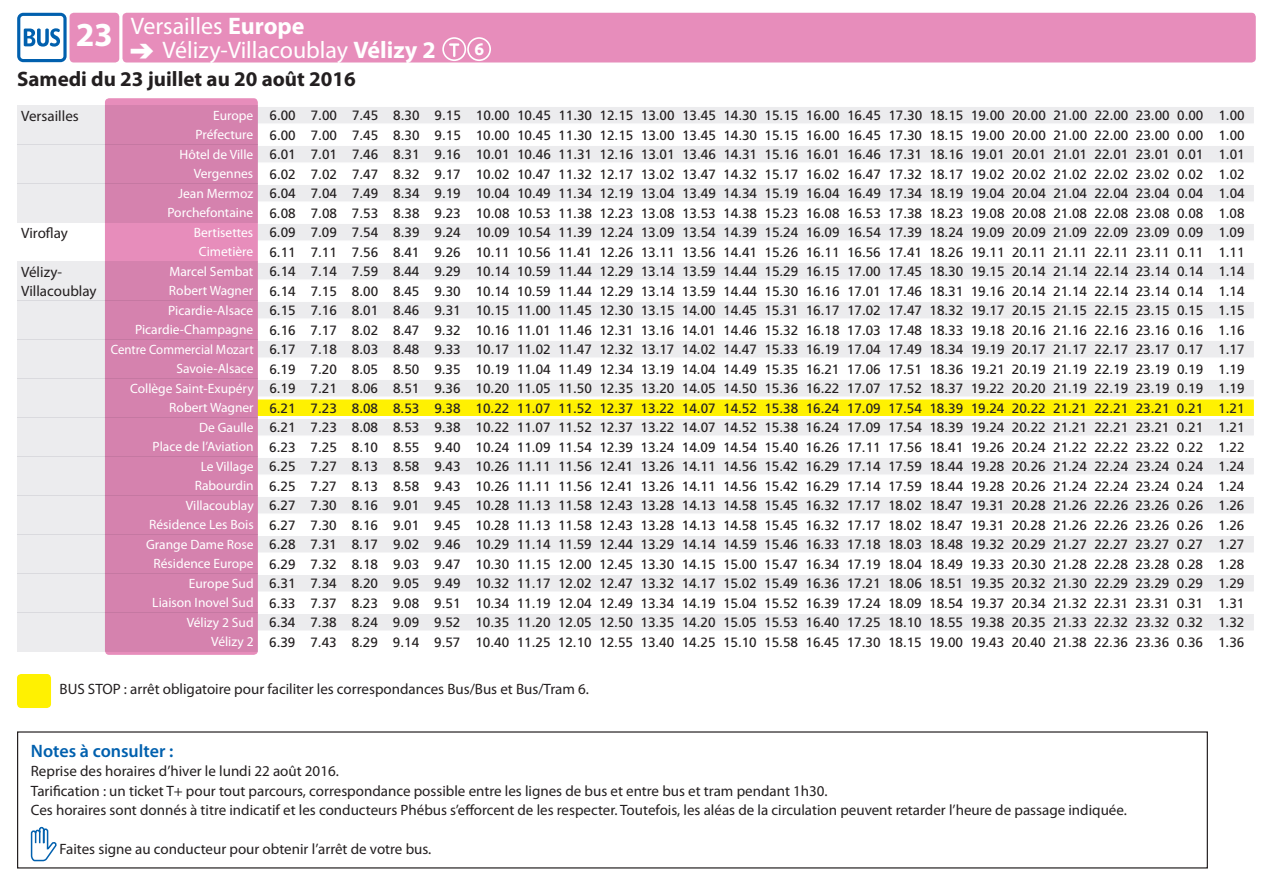
<style>
.page{position:relative;width:1276px;height:893px;background:#fff}
.page>*{position:absolute;margin:0;border:0;box-sizing:border-box;transform-origin:0 0}
.t1{font:24px/24px "Myriad Pro";color:#fff}
.t2{font:700 21px "Myriad Pro";color:#231f20}
.t3{font:600 18px "Myriad Pro";color:#0160ae}
.t4{font:700 17.1px "Ubuntu";color:#fff}
.t5{font:15px/19.5px "Myriad Pro";color:#231f20}
.t6{font:13.5px/19.5px "Frutiger";color:#231f20;text-align:justify}
.t7{font:13.5px/19.5px "Myriad Pro";color:#fff;text-align:right}
.s1{font-weight:700;font-size:33.75px}
.s2{font-weight:700}
</style>
<div class="page">
<svg style="left:17px;top:12px;width:54px;height:51px"></svg>
<div style="left:188px;top:105px;width:1067px;height:20px;background:#ececee;border:2px solid #fff"></div>
<div style="left:188px;top:144px;width:1067px;height:20px;background:#ececee;border:2px solid #fff"></div>
<div style="left:188px;top:183px;width:1067px;height:20px;background:#ececee;border:2px solid #fff"></div>
<div style="left:188px;top:222px;width:1067px;height:20px;background:#ececee;border:2px solid #fff"></div>
<div style="left:188px;top:261px;width:1067px;height:20px;background:#ececee;border:2px solid #fff"></div>
<div style="left:188px;top:300px;width:1067px;height:20px;background:#ececee;border:2px solid #fff"></div>
<div style="left:188px;top:339px;width:1067px;height:20px;background:#ececee;border:2px solid #fff"></div>
<div style="left:188px;top:378px;width:1067px;height:20px;background:#ececee;border:2px solid #fff"></div>
<div style="left:188px;top:398px;width:1067px;height:19px;background:#fff101;border:2px solid #fff"></div>
<div style="left:188px;top:417px;width:1067px;height:20px;background:#ececee;border:2px solid #fff"></div>
<div style="left:188px;top:456px;width:1067px;height:20px;background:#ececee;border:2px solid #fff"></div>
<div style="left:188px;top:495px;width:1067px;height:20px;background:#ececee;border:2px solid #fff"></div>
<div style="left:188px;top:534px;width:1067px;height:20px;background:#ececee;border:2px solid #fff"></div>
<div style="left:188px;top:573px;width:1067px;height:20px;background:#ececee;border:2px solid #fff"></div>
<div style="left:188px;top:612px;width:1067px;height:20px;background:#ececee;border:2px solid #fff"></div>
<svg style="left:17px;top:105px;width:241px;height:20px;background:#dda8c5"></svg>
<svg style="left:17px;top:125px;width:241px;height:19px;background:#dda8c5"></svg>
<svg style="left:17px;top:144px;width:241px;height:20px;background:#dca8c4"></svg>
<svg style="left:17px;top:164px;width:241px;height:19px;background:#dda8c5"></svg>
<svg style="left:17px;top:183px;width:241px;height:20px;background:#dca8c4"></svg>
<svg style="left:17px;top:203px;width:241px;height:19px;background:#dda8c5"></svg>
<svg style="left:17px;top:222px;width:241px;height:20px;fill:#e78dbb"></svg>
<div style="left:105px;top:242px;width:153px;height:19px;background:#e78dbb"></div>
<svg style="left:17px;top:261px;width:241px;height:20px;background:#dda8c5"></svg>
<svg style="left:17px;top:281px;width:241px;height:19px;background:#dda8c5"></svg>
<svg style="left:17px;top:300px;width:241px;height:20px;background:#dca8c4"></svg>
<svg style="left:17px;top:320px;width:241px;height:19px;background:#dda8c5"></svg>
<svg style="left:17px;top:339px;width:241px;height:20px;background:#dca8c4"></svg>
<svg style="left:17px;top:359px;width:241px;height:19px;background:#dda8c5"></svg>
<svg style="left:17px;top:378px;width:241px;height:20px;background:#dca8c4"></svg>
<svg style="left:17px;top:398px;width:241px;height:19px;background:#dda8c5"></svg>
<svg style="left:17px;top:417px;width:241px;height:20px;background:#dca8c4"></svg>
<svg style="left:17px;top:437px;width:241px;height:19px;background:#dda8c5"></svg>
<svg style="left:17px;top:456px;width:241px;height:20px;background:#dca8c4"></svg>
<svg style="left:17px;top:476px;width:241px;height:19px;background:#dda8c5"></svg>
<svg style="left:17px;top:495px;width:241px;height:20px;background:#dca8c4"></svg>
<svg style="left:17px;top:515px;width:241px;height:19px;background:#dda8c5"></svg>
<svg style="left:17px;top:534px;width:241px;height:20px;background:#dca8c4"></svg>
<svg style="left:17px;top:554px;width:241px;height:19px;background:#dda8c5"></svg>
<svg style="left:17px;top:573px;width:241px;height:20px;background:#dca8c4"></svg>
<svg style="left:17px;top:593px;width:241px;height:19px;background:#dda8c5"></svg>
<svg style="left:17px;top:612px;width:241px;height:20px;background:#dca8c4"></svg>
<svg style="left:17px;top:632px;width:241px;height:19px;background:#dda8c5"></svg>
<div style="left:70px;top:13px;width:49px;height:49px;background:#e78dbb;border-radius:4px"></div>
<div style="left:122px;top:13px;width:1133px;height:49px;background:#e78dbb;border-radius:4px"></div>
<div style="left:17px;top:674px;width:34px;height:34px;background:#fff101;border-radius:4px"></div>
<svg style="left:442px;top:37px;width:49px;height:24px"></svg>
<svg style="left:31px;top:827px;width:26px;height:34px"></svg>
<h1 class="t1" style="left:131px;top:14px;width:306px;text-indent:-55px"><span class="s1">23</span> Versailles <span class="s2">Europe<br></span><sub>é</sub> Vélizy-Villacoublay <span class="s2">Vélizy 2</span></h1>
<h2 class="t2" style="left:17px;top:67px;width:340px">Samedi du 23 juillet au 20 août 2016</h2>
<p class="t4" style="left:474px;top:39px;width:11px">6</p>
<p class="t5" style="left:21px;top:106px;width:59px">Versailles</p>
<p class="t5" style="left:21px;top:223px;width:48px">Viroflay</p>
<p class="t5" style="left:21px;top:262px;width:77px">Vélizy-<br>Villacoublay</p>
<p class="t7" style="left:111px;top:106px;width:144px">Europe<br>Préfecture<br>Hôtel de Ville<br>Vergennes<br>Jean Mermoz<br>Porchefontaine<br>Bertisettes<br>Cimetière<br>Marcel Sembat<br>Robert Wagner<br>Picardie-Alsace<br>Picardie-Champagne<br>Centre Commercial Mozart<br>Savoie-Alsace<br>Collège Saint-Exupéry<br>Robert Wagner<br>De Gaulle<br>Place de l’Aviation<br>Le Village<br>Rabourdin<br>Villacoublay<br>Résidence Les Bois<br>Grange Dame Rose<br>Résidence Europe<br>Europe Sud<br>Liaison Inovel Sud<br>Vélizy 2 Sud<br>Vélizy 2</p>
<p class="t6" style="left:269px;top:106px;width:977px">6.00 7.00 7.45 8.30 9.15 10.00 10.45 11.30 12.15 13.00 13.45 14.30 15.15 16.00 16.45 17.30 18.15 19.00 20.00 21.00 22.00 23.00 0.00 1.00<br>6.00 7.00 7.45 8.30 9.15 10.00 10.45 11.30 12.15 13.00 13.45 14.30 15.15 16.00 16.45 17.30 18.15 19.00 20.00 21.00 22.00 23.00 0.00 1.00<br>6.01 7.01 7.46 8.31 9.16 10.01 10.46 11.31 12.16 13.01 13.46 14.31 15.16 16.01 16.46 17.31 18.16 19.01 20.01 21.01 22.01 23.01 0.01 1.01<br>6.02 7.02 7.47 8.32 9.17 10.02 10.47 11.32 12.17 13.02 13.47 14.32 15.17 16.02 16.47 17.32 18.17 19.02 20.02 21.02 22.02 23.02 0.02 1.02<br>6.04 7.04 7.49 8.34 9.19 10.04 10.49 11.34 12.19 13.04 13.49 14.34 15.19 16.04 16.49 17.34 18.19 19.04 20.04 21.04 22.04 23.04 0.04 1.04<br>6.08 7.08 7.53 8.38 9.23 10.08 10.53 11.38 12.23 13.08 13.53 14.38 15.23 16.08 16.53 17.38 18.23 19.08 20.08 21.08 22.08 23.08 0.08 1.08<br>6.09 7.09 7.54 8.39 9.24 10.09 10.54 11.39 12.24 13.09 13.54 14.39 15.24 16.09 16.54 17.39 18.24 19.09 20.09 21.09 22.09 23.09 0.09 1.09<br>6.11 7.11 7.56 8.41 9.26 10.11 10.56 11.41 12.26 13.11 13.56 14.41 15.26 16.11 16.56 17.41 18.26 19.11 20.11 21.11 22.11 23.11 0.11 1.11<br>6.14 7.14 7.59 8.44 9.29 10.14 10.59 11.44 12.29 13.14 13.59 14.44 15.29 16.15 17.00 17.45 18.30 19.15 20.14 21.14 22.14 23.14 0.14 1.14<br>6.14 7.15 8.00 8.45 9.30 10.14 10.59 11.44 12.29 13.14 13.59 14.44 15.30 16.16 17.01 17.46 18.31 19.16 20.14 21.14 22.14 23.14 0.14 1.14<br>6.15 7.16 8.01 8.46 9.31 10.15 11.00 11.45 12.30 13.15 14.00 14.45 15.31 16.17 17.02 17.47 18.32 19.17 20.15 21.15 22.15 23.15 0.15 1.15<br>6.16 7.17 8.02 8.47 9.32 10.16 11.01 11.46 12.31 13.16 14.01 14.46 15.32 16.18 17.03 17.48 18.33 19.18 20.16 21.16 22.16 23.16 0.16 1.16<br>6.17 7.18 8.03 8.48 9.33 10.17 11.02 11.47 12.32 13.17 14.02 14.47 15.33 16.19 17.04 17.49 18.34 19.19 20.17 21.17 22.17 23.17 0.17 1.17<br>6.19 7.20 8.05 8.50 9.35 10.19 11.04 11.49 12.34 13.19 14.04 14.49 15.35 16.21 17.06 17.51 18.36 19.21 20.19 21.19 22.19 23.19 0.19 1.19<br>6.19 7.21 8.06 8.51 9.36 10.20 11.05 11.50 12.35 13.20 14.05 14.50 15.36 16.22 17.07 17.52 18.37 19.22 20.20 21.19 22.19 23.19 0.19 1.19<br>6.21 7.23 8.08 8.53 9.38 10.22 11.07 11.52 12.37 13.22 14.07 14.52 15.38 16.24 17.09 17.54 18.39 19.24 20.22 21.21 22.21 23.21 0.21 1.21<br>6.21 7.23 8.08 8.53 9.38 10.22 11.07 11.52 12.37 13.22 14.07 14.52 15.38 16.24 17.09 17.54 18.39 19.24 20.22 21.21 22.21 23.21 0.21 1.21<br>6.23 7.25 8.10 8.55 9.40 10.24 11.09 11.54 12.39 13.24 14.09 14.54 15.40 16.26 17.11 17.56 18.41 19.26 20.24 21.22 22.22 23.22 0.22 1.22<br>6.25 7.27 8.13 8.58 9.43 10.26 11.11 11.56 12.41 13.26 14.11 14.56 15.42 16.29 17.14 17.59 18.44 19.28 20.26 21.24 22.24 23.24 0.24 1.24<br>6.25 7.27 8.13 8.58 9.43 10.26 11.11 11.56 12.41 13.26 14.11 14.56 15.42 16.29 17.14 17.59 18.44 19.28 20.26 21.24 22.24 23.24 0.24 1.24<br>6.27 7.30 8.16 9.01 9.45 10.28 11.13 11.58 12.43 13.28 14.13 14.58 15.45 16.32 17.17 18.02 18.47 19.31 20.28 21.26 22.26 23.26 0.26 1.26<br>6.27 7.30 8.16 9.01 9.45 10.28 11.13 11.58 12.43 13.28 14.13 14.58 15.45 16.32 17.17 18.02 18.47 19.31 20.28 21.26 22.26 23.26 0.26 1.26<br>6.28 7.31 8.17 9.02 9.46 10.29 11.14 11.59 12.44 13.29 14.14 14.59 15.46 16.33 17.18 18.03 18.48 19.32 20.29 21.27 22.27 23.27 0.27 1.27<br>6.29 7.32 8.18 9.03 9.47 10.30 11.15 12.00 12.45 13.30 14.15 15.00 15.47 16.34 17.19 18.04 18.49 19.33 20.30 21.28 22.28 23.28 0.28 1.28<br>6.31 7.34 8.20 9.05 9.49 10.32 11.17 12.02 12.47 13.32 14.17 15.02 15.49 16.36 17.21 18.06 18.51 19.35 20.32 21.30 22.29 23.29 0.29 1.29<br>6.33 7.37 8.23 9.08 9.51 10.34 11.19 12.04 12.49 13.34 14.19 15.04 15.52 16.39 17.24 18.09 18.54 19.37 20.34 21.32 22.31 23.31 0.31 1.31<br>6.34 7.38 8.24 9.09 9.52 10.35 11.20 12.05 12.50 13.35 14.20 15.05 15.53 16.40 17.25 18.10 18.55 19.38 20.35 21.33 22.32 23.32 0.32 1.32<br>6.39 7.43 8.29 9.14 9.57 10.40 11.25 12.10 12.55 13.40 14.25 15.10 15.58 16.45 17.30 18.15 19.00 19.43 20.40 21.38 22.36 23.36 0.36 1.36</p>
<p class="t5" style="left:60px;top:679px;width:531px">BUS STOP : arrêt obligatoire pour faciliter les correspondances Bus/Bus et Bus/Tram 6.</p>
<h3 class="t3" style="left:31px;top:741px;width:144px">Notes à consulter :</h3>
<p class="t5" style="left:31px;top:762px;width:1097px">Reprise des horaires d’hiver le lundi 22 août 2016.<br>Tarification : un ticket T+ pour tout parcours, correspondance possible entre les lignes de bus et entre bus et tram pendant 1h30.<br>Ces horaires sont donnés à titre indicatif et les conducteurs Phébus s’efforcent de les respecter. Toutefois, les aléas de la circulation peuvent retarder l’heure de passage indiquée.</p>
<p class="t5" style="left:60px;top:840px;width:373px">Faites signe au conducteur pour obtenir l’arrêt de votre bus.</p>
</div>
